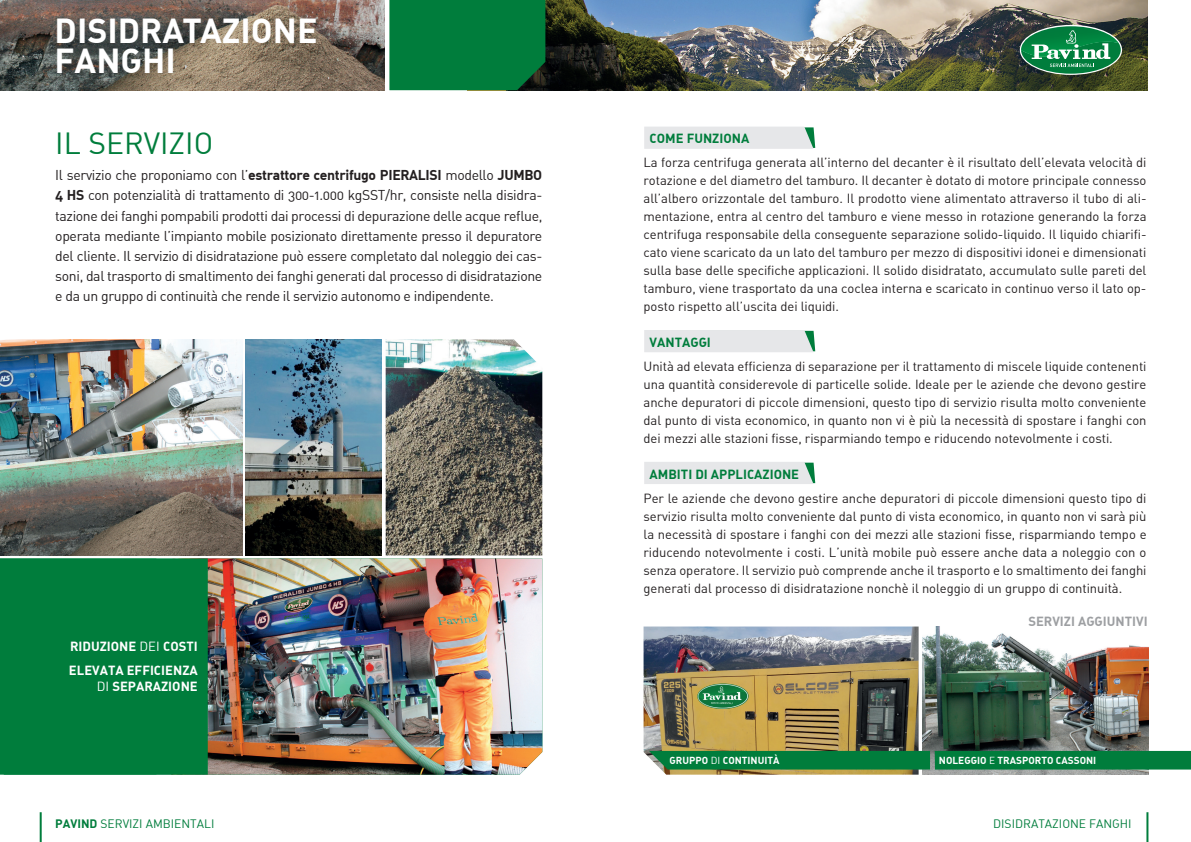
<style>
.page{position:relative;width:1191px;height:842px;background:#fff}
.page>*{position:absolute;margin:0;border:0;box-sizing:border-box;transform-origin:0 0}
.t1{font:700 34px/30px "DIN Alternate";color:#fff}
.t2{font:30px "DIN Alternate";color:#007d3c}
.t3{font:14px/20px "DIN Alternate";letter-spacing:-.025em;color:#231f20;text-align:justify}
.t4{font:13px/18px "DIN Alternate";letter-spacing:-.005em;color:#231f20;text-align:justify}
.t5{font:700 13px/24px "DIN Alternate";color:#fff}
.t6{font:700 13px "DIN Alternate";color:#007d3c}
.t7{font:700 13px "DIN Alternate";color:#9d9fa2}
.t8{font:12px "DIN Alternate";color:#007d3c}
.t9{font:700 10px "DIN Alternate";color:#fff}
.s1{font-weight:700}
.s2{font-weight:400}
</style>
<div class="page">
<img style="left:643px;top:626px;width:275px;height:149px">
<div style="left:644px;top:462px;width:171px;height:22px;background:#e6e7e9"></div>
<div style="left:644px;top:330px;width:171px;height:22px;background:#e6e7e9"></div>
<div style="left:644px;top:127px;width:171px;height:22px;background:#e6e7e9"></div>
<img style="left:545px;top:0;width:602px;height:90px">
<hr style="left:40px;top:812px;width:2px;height:30px;background:#007d3c">
<hr style="left:1146px;top:812px;width:2px;height:30px;background:#007d3c">
<img style="left:0;top:0;width:385px;height:90px">
<div style="left:389px;top:0;width:156px;height:90px;background:#007d3c"></div>
<img style="left:0;top:339px;width:242px;height:217px">
<img style="left:246px;top:339px;width:135px;height:217px">
<img style="left:386px;top:339px;width:156px;height:216px">
<img style="left:922px;top:626px;width:226px;height:149px">
<div style="left:649px;top:751px;width:281px;height:18px;background:#007d3c"></div>
<img style="left:208px;top:558px;width:334px;height:217px">
<div style="left:934px;top:751px;width:257px;height:18px;background:#007d3c"></div>
<div style="left:0;top:558px;width:208px;height:217px;background:#007d3c"></div>
<div style="left:1062px;top:621px;width:7px;height:32px;background:#fff"></div>
<svg style="left:1019px;top:25px;width:103px;height:50px;background:#38875c"></svg>
<h1 class="t1" style="left:55px;top:15px;width:264px">DISIDRATAZIONE<br>FANGHI</h1>
<h2 class="t2" style="left:55px;top:125px;width:159px">IL SERVIZIO</h2>
<p class="t3" style="left:55px;top:165px;width:488px">Il servizio che proponiamo con l’<span class="s1">estrattore centrifugo PIERALISI</span> modello <span class="s1">JUMBO 4 HS</span> con potenzialità di trattamento di 300-1.000 kgSST/hr, consiste nella disidra&shy;tazione dei fanghi pompabili prodotti dai processi di depurazione delle acque reflue, operata mediante l’impianto mobile posizionato direttamente presso il depuratore del cliente. Il servizio di disidratazione può essere completato dal noleggio dei cas&shy;soni, dal trasporto di smaltimento dei fanghi generati dal processo di disidratazione e da un gruppo di continuità che rende il servizio autonomo e indipendente.</p>
<p class="t5" style="left:69px;top:634px;width:130px">RIDUZIONE <span class="s2">DEI</span> COSTI<br>ELEVATA EFFICIENZA</p>
<p class="t5" style="left:97px;top:674px;width:103px"><span class="s2">DI</span> SEPARAZIONE</p>
<p class="t8" style="left:55px;top:817px;width:161px"><span class="s1">PAVIND</span> SERVIZI AMBIENTALI</p>
<p class="t6" style="left:649px;top:129px;width:101px">COME FUNZIONA</p>
<p class="t4" style="left:643px;top:153px;width:504px">La forza centrifuga generata all’interno del decanter è il risultato dell’elevata velocità di rotazione e del diametro del tamburo. Il decanter è dotato di motore principale connesso all’albero orizzontale del tamburo. Il prodotto viene alimentato attraverso il tubo di ali&shy;mentazione, entra al centro del tamburo e viene messo in rotazione generando la forza centrifuga responsabile della conseguente separazione solido-liquido. Il liquido chiarifi&shy;cato viene scaricato da un lato del tamburo per mezzo di dispositivi idonei e dimensionati sulla base delle specifiche applicazioni. Il solido disidratato, accumulato sulle pareti del tamburo, viene trasportato da una coclea interna e scaricato in continuo verso il lato op&shy;posto rispetto all’uscita dei liquidi.</p>
<p class="t6" style="left:649px;top:333px;width:63px">VANTAGGI</p>
<p class="t4" style="left:643px;top:357px;width:504px">Unità ad elevata efficienza di separazione per il trattamento di miscele liquide contenenti una quantità considerevole di particelle solide. Ideale per le aziende che devono gestire anche depuratori di piccole dimensioni, questo tipo di servizio risulta molto conveniente dal punto di vista economico, in quanto non vi è più la necessità di spostare i fanghi con dei mezzi alle stazioni fisse, risparmiando tempo e riducendo notevolmente i costi.</p>
<p class="t6" style="left:649px;top:465px;width:151px">AMBITI DI APPLICAZIONE</p>
<p class="t4" style="left:643px;top:489px;width:504px">Per le aziende che devono gestire anche depuratori di piccole dimensioni questo tipo di servizio risulta molto conveniente dal punto di vista economico, in quanto non vi sarà più la necessità di spostare i fanghi con dei mezzi alle stazioni fisse, risparmiando tempo e riducendo notevolmente i costi. L’unità mobile può essere anche data a noleggio con o senza operatore. Il servizio può comprende anche il trasporto e lo smaltimento dei fanghi generati dal processo di disidratazione nonchè il noleggio di un gruppo di continuità.</p>
<p class="t7" style="left:1028px;top:613px;width:121px">SERVIZI AGGIUNTIVI</p>
<p class="t9" style="left:669px;top:754px;width:111px">GRUPPO <span class="s2">DI</span> CONTINUITÀ</p>
<p class="t9" style="left:939px;top:754px;width:159px">NOLEGGIO <span class="s2">E</span> TRASPORTO CASSONI</p>
<p class="t8" style="left:993px;top:816px;width:140px">DISIDRATAZIONE FANGHI</p>
</div>
